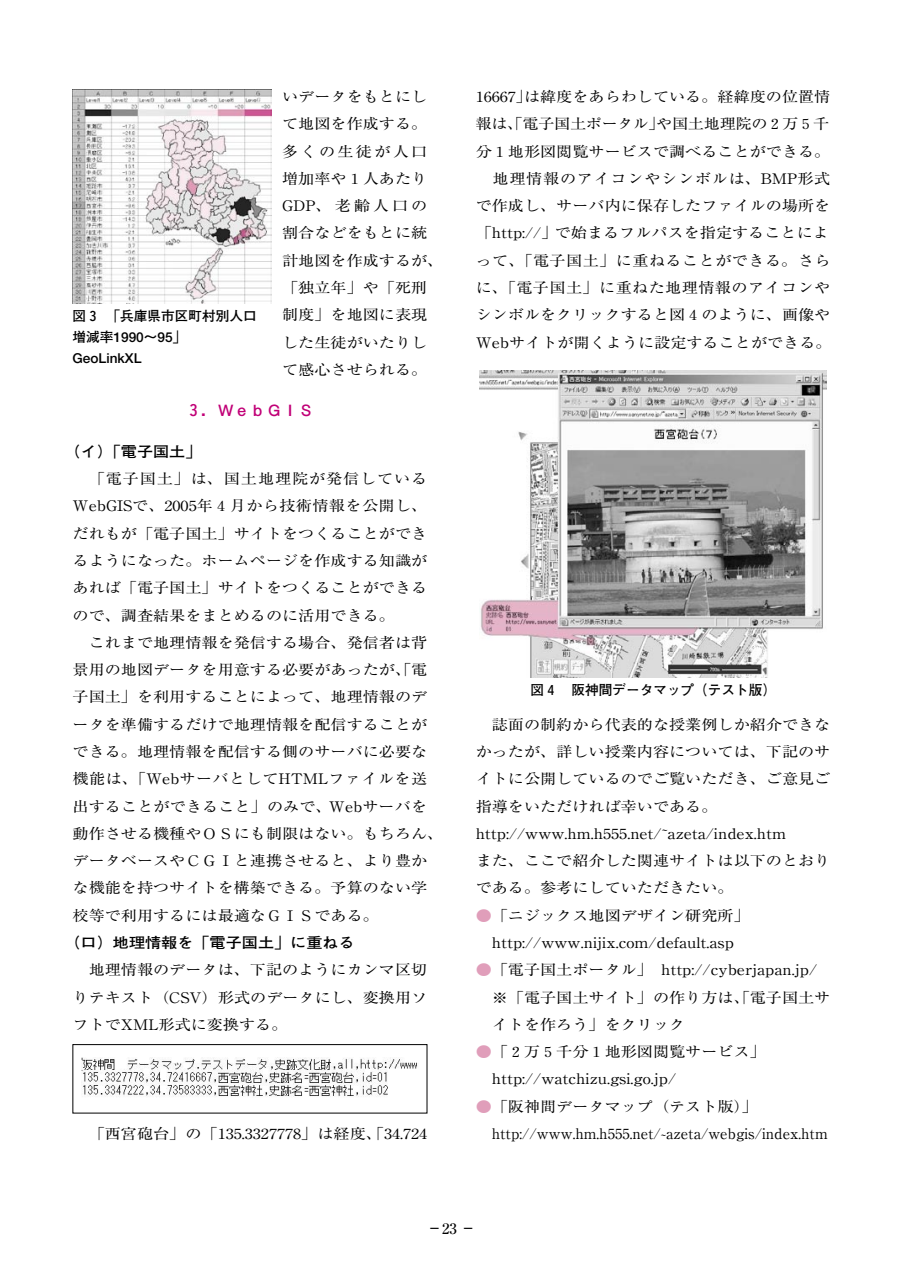
<style>
.page{position:relative;width:903px;height:1275px;background:#fff}
.page>*{position:absolute;margin:0;border:0;box-sizing:border-box;transform-origin:0 0}
.t1{font:700 16.1px "Futo Go B101";color:#c10077}
.t2{font:500 14.88px "Ryumin";color:#000}
.t3{font:14.53px/27.3px "Ryumin";color:#000;scale:1.11 1}
.t4{font:700 14.53px "Futo Go B101";color:#000;scale:1.11 1}
.t5{font:700 13.65px/21px "Futo Go B101";color:#000}
.s1{color:#e09eba}
</style>
<div class="page">
<img style="left:73px;top:89px;width:198px;height:215px">
<img style="left:81px;top:1057px;width:336px;height:40px">
<div style="left:73px;top:1044px;width:354px;height:69px;border:1px solid #000"></div>
<img style="left:479px;top:370px;width:348px;height:307px">
<p class="t5" style="left:73px;top:305px;width:186px">図３　「兵庫県市区町村別人口増減率1990～95」<br>GeoLinkXL</p>
<p class="t3" style="left:282px;top:83px;width:147px">いデータをもとにして地図を作成する。多くの生徒が人口増加率や１人あたり<br>GDP、老齢人口の割合などをもとに統計地図を作成するが、「独立年」や「死刑制度」を地図に表現した生徒がいたりして感心させられる。</p>
<p class="t3" style="left:476px;top:83px;width:322px">16667」は緯度をあらわしている。経緯度の位置情報は、「電子国土ポータル」や国土地理院の２万５千分１地形図閲覧サービスで調べることができる。　地理情報のアイコンやシンボルは、BMP形式で作成し、サーバ内に保存したファイルの場所を「http://」で始まるフルパスを指定することによって、「電子国土」に重ねることができる。さらに、「電子国土」に重ねた地理情報のアイコンやシンボルをクリックすると図４のように、画像や<br>Webサイトが開くように設定することができる。</p>
<p class="t1" style="left:185px;top:401px;width:130px">３．ＷｅｂＧＩＳ</p>
<p class="t4" style="left:64px;top:443px;width:125px">（イ）「電子国土」</p>
<p class="t3" style="left:73px;top:465px;width:336px">　「電子国土」は、国土地理院が発信している<br>WebGISで、2005年４月から技術情報を公開し、だれもが「電子国土」サイトをつくることができるようになった。ホームページを作成する知識があれば「電子国土」サイトをつくることができるので、調査結果をまとめるのに活用できる。<br>　これまで地理情報を発信する場合、発信者は背景用の地図データを用意する必要があったが、「電子国土」を利用することによって、地理情報のデータを準備するだけで地理情報を配信することができる。地理情報を配信する側のサーバに必要な機能は、「WebサーバとしてHTMLファイルを送出することができること」のみで、Webサーバを動作させる機種やＯＳにも制限はない。もちろん、データベースやＣＧＩと連携させると、より豊かな機能を持つサイトを構築できる。予算のない学校等で利用するには最適なＧＩＳである。</p>
<p class="t4" style="left:64px;top:934px;width:263px">（ロ）地理情報を「電子国土」に重ねる</p>
<p class="t3" style="left:73px;top:956px;width:321px;text-align:justify">　地理情報のデータは、下記のようにカンマ区切りテキスト（CSV）形式のデータにし、変換用ソフトでXML形式に変換する。</p>
<p class="t3" style="left:73px;top:1120px;width:321px">　「西宮砲台」の「135.3327778」は経度、「34.724</p>
<p class="t5" style="left:530px;top:679px;width:247px">図４　阪神間データマップ（テスト版）</p>
<p class="t3" style="left:476px;top:710px;width:321px">　誌面の制約から代表的な授業例しか紹介できなかったが、詳しい授業内容については、下記のサイトに公開しているのでご覧いただき、ご意見ご指導をいただければ幸いである。http://www.hm.h555.net/̃azeta/index.htm<br>また、ここで紹介した関連サイトは以下のとおりである。参考にしていただきたい。</p>
<p class="t3" style="left:476px;top:901px;width:248px"><span class="s1">●</span>「ニジックス地図デザイン研究所」　http://www.nijix.com/default.asp</p>
<p class="t3" style="left:492px;top:956px;width:307px;text-indent:-16px"><span class="s1">●</span>「電子国土ポータル」　http://cyberjapan.jp/ ※「電子国土サイト」の作り方は、「電子国土サイトを作ろう」をクリック</p>
<p class="t3" style="left:476px;top:1038px;width:263px"><span class="s1">●</span>「２万５千分１地形図閲覧サービス」　http://watchizu.gsi.go.jp/</p>
<p class="t3" style="left:492px;top:1092px;width:304px;text-indent:-16px"><span class="s1">●</span>「阪神間データマップ（テスト版）」http://www.hm.h555.net/̃azeta/webgis/index.htm</p>
<p class="t2" style="left:427px;top:1219px;width:50px">－23 －</p>
</div>
